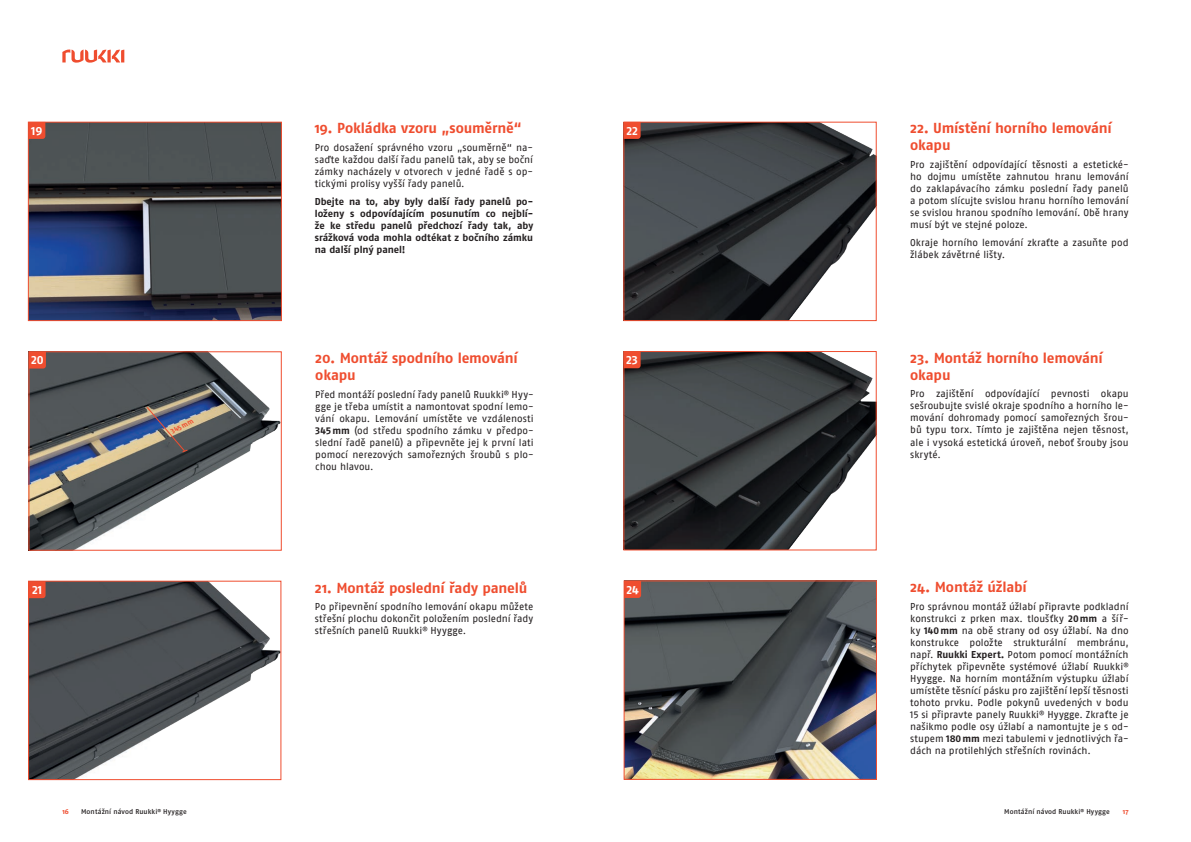
<style>
.page{position:relative;width:1191px;height:842px;background:#fff}
.page>*{position:absolute;margin:0;border:0;box-sizing:border-box;transform-origin:0 0}
.t1{font:700 14.5px/17px "Fago Pro";letter-spacing:-.01em;color:#ef4d2f}
.t2{font:700 12px "Fago Pro";color:#fff}
.t3{font:10px/12px "Fago Pro";color:#231f20;text-align:justify}
.t4{font:700 10px/12px "Fago Pro";color:#231f20;text-align:justify}
.t5{font:500 7px "Fago Pro";letter-spacing:.015em;color:#231f20}
.t6{font:italic 700 7px "Fago Pro";color:#ef4d2f}
.t7{font:700 7px "Fago Pro";color:#ef4d2f}
.s1{font-weight:700}
</style>
<div class="page">
<img style="left:31px;top:353px;width:248px;height:195px">
<svg style="left:146px;top:406px;width:43px;height:47px;background:#71737b"></svg>
<img style="left:30px;top:124px;width:250px;height:195px">
<div style="left:28px;top:122px;width:254px;height:199px;border:1px solid #ef4d2f"></div>
<img style="left:30px;top:583px;width:249px;height:195px">
<div style="left:28px;top:581px;width:253px;height:199px;border:1px solid #ef4d2f"></div>
<img style="left:625px;top:124px;width:249px;height:195px">
<div style="left:623px;top:122px;width:253px;height:199px;border:1px solid #ef4d2f"></div>
<img style="left:626px;top:583px;width:248px;height:195px">
<div style="left:624px;top:581px;width:252px;height:199px;border:1px solid #ef4d2f"></div>
<img style="left:625px;top:353px;width:249px;height:195px">
<div style="left:623px;top:351px;width:253px;height:199px;border:1px solid #ef4d2f"></div>
<svg style="left:62px;top:50px;width:62px;height:13px"></svg>
<svg style="left:28px;top:122px;width:17px;height:17px"></svg>
<svg style="left:29px;top:351px;width:17px;height:18px"></svg>
<svg style="left:29px;top:581px;width:17px;height:17px"></svg>
<svg style="left:623px;top:122px;width:17px;height:17px"></svg>
<svg style="left:624px;top:581px;width:17px;height:17px"></svg>
<svg style="left:623px;top:351px;width:17px;height:17px"></svg>
<p class="t2" style="left:31px;top:123px;width:13px">19</p>
<p class="t2" style="left:31px;top:353px;width:14px">20</p>
<p class="t6" style="left:170px;top:427px;width:26px;rotate:-24deg">345mm</p>
<h1 class="t1" style="left:315px;top:120px;width:208px">19. Pokládka vzoru „souměrně“</h1>
<p class="t3" style="left:315px;top:142px;width:220px">Pro dosažení správného vzoru „souměrně“ na&shy;saďte každou další řadu panelů tak, aby se boční zámky nacházely v otvorech v jedné řadě s op&shy;tickými prolisy vyšší řady panelů.</p>
<p class="t4" style="left:315px;top:195px;width:220px">Dbejte na to, aby byly další řady panelů po&shy;loženy s odpovídajícím posunutím co nejblí&shy;že ke středu panelů předchozí řady tak, aby srážková voda mohla odtékat z bočního zámku na další plný panel!</p>
<h1 class="t1" style="left:315px;top:349px;width:204px">20. Montáž spodního lemování okapu</h1>
<p class="t3" style="left:315px;top:388px;width:220px">Před montáží poslední řady panelů Ruukki<sup>®</sup> Hyy&shy;gge je třeba umístit a namontovat spodní lemo&shy;vání okapu. Lemování umístěte ve vzdálenosti <span class="s1">345mm</span> (od středu spodního zámku v předpo&shy;slední řadě panelů) a připevněte jej k první lati pomocí nerezových samořezných šroubů s plo&shy;chou hlavou.</p>
<p class="t2" style="left:626px;top:123px;width:13px">22</p>
<h1 class="t1" style="left:910px;top:120px;width:203px">22. Umístění horního lemování okapu</h1>
<p class="t3" style="left:910px;top:159px;width:220px">Pro zajištění odpovídající těsnosti a estetické&shy;ho dojmu umístěte zahnutou hranu lemování do zaklapávacího zámku poslední řady panelů a potom slícujte svislou hranu horního lemování se svislou hranou spodního lemování. Obě hrany musí být ve stejné poloze.</p>
<p class="t3" style="left:910px;top:236px;width:220px">Okraje horního lemování zkraťte a zasuňte pod žlábek závětrné lišty.</p>
<p class="t2" style="left:626px;top:353px;width:13px">23</p>
<h1 class="t1" style="left:910px;top:349px;width:194px">23. Montáž horního lemování okapu</h1>
<p class="t3" style="left:910px;top:388px;width:220px">Pro zajištění odpovídající pevnosti okapu sešroubujte svislé okraje spodního a horního le&shy;mování dohromady pomocí samořezných šrou&shy;bů typu torx. Tímto je zajištěna nejen těsnost, ale i vysoká estetická úroveň, neboť šrouby jsou skryté.</p>
<p class="t2" style="left:32px;top:582px;width:12px">21</p>
<h1 class="t1" style="left:315px;top:579px;width:214px">21. Montáž poslední řady panelů</h1>
<p class="t3" style="left:315px;top:601px;width:220px">Po připevnění spodního lemování okapu můžete střešní plochu dokončit položením poslední řady střešních panelů Ruukki<sup>®</sup> Hyygge.</p>
<p class="t2" style="left:626px;top:582px;width:14px">24</p>
<h1 class="t1" style="left:910px;top:579px;width:118px">24. Montáž úžlabí</h1>
<p class="t3" style="left:910px;top:601px;width:220px">Pro správnou montáž úžlabí připravte podkladní konstrukci z prken max. tloušťky <span class="s1">20mm</span> a šíř&shy;ky <span class="s1">140mm</span> na obě strany od osy úžlabí. Na dno konstrukce položte strukturální membránu, např. <span class="s1">Ruukki Expert.</span> Potom pomocí montážních příchytek připevněte systémové úžlabí Ruukki<sup>® </sup>Hyygge. Na horním montážním výstupku úžlabí umístěte těsnící pásku pro zajištění lepší těsnosti tohoto prvku. Podle pokynů uvedených v bodu 15 si připravte panely Ruukki<sup>®</sup> Hyygge. Zkraťte je našikmo podle osy úžlabí a namontujte je s od&shy;stupem <span class="s1">180mm</span> mezi tabulemi v jednotlivých řa&shy;dách na protilehlých střešních rovinách.</p>
<p class="t5" style="left:81px;top:807px;width:107px">Montážní návod Ruukki<sup>®</sup> Hyygge</p>
<p class="t5" style="left:1004px;top:807px;width:107px">Montážní návod Ruukki<sup>®</sup> Hyygge</p>
<p class="t7" style="left:62px;top:807px;width:8px">16</p>
<p class="t7" style="left:1122px;top:807px;width:7px">17</p>
</div>
